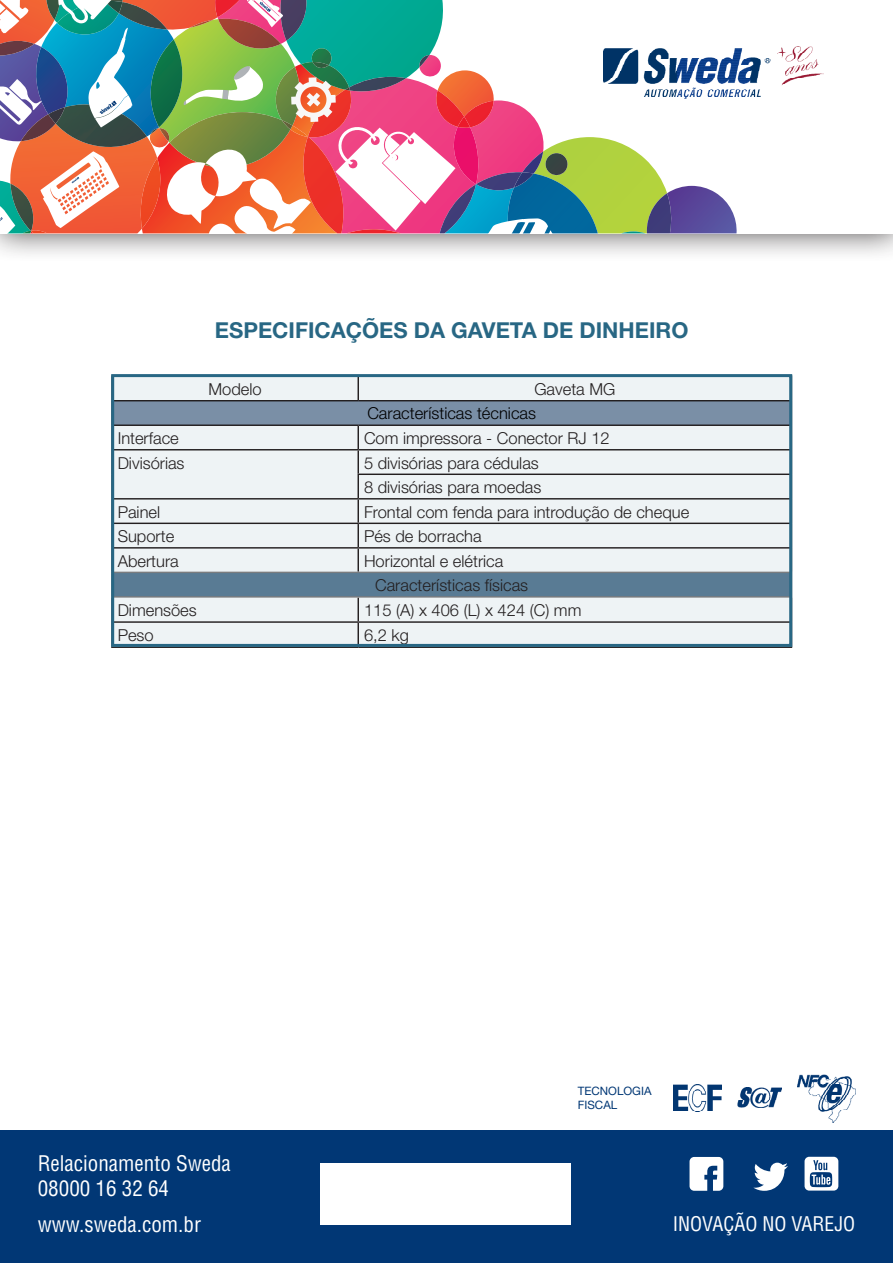
<style>
.page{position:relative;width:893px;height:1263px;background:#fff}
.page>*{position:absolute;margin:0;border:0;box-sizing:border-box;transform-origin:0 0}
.t1{font:700 21.9px "Helvetica Neue";color:#286784}
.t2{font:condensed 21px/35.7px "Helvetica";color:#fff}
.t3{font:condensed 19.65px "Helvetica";color:#fff}
.t4{font:300 16.5px "Helvetica Neue";color:#231f20}
.t5{font:300 16.5px "Helvetica Neue";color:#000}
.t6{font:11.55px/14px "Helvetica Neue";color:#013775}
</style>
<div class="page">
<svg style="left:111px;top:374px;width:682px;height:274px;background:#c7d1d7"></svg>
<div style="left:0;top:1130px;width:893px;height:133px;background:#013775"></div>
<img style="left:673px;top:1085px;width:48px;height:27px">
<img style="left:798px;top:1074px;width:57px;height:48px">
<img style="left:737px;top:1088px;width:45px;height:20px">
<div style="left:321px;top:1163px;width:250px;height:61px;background:#fff"></div>
<svg style="left:689px;top:1157px;width:34px;height:34px"></svg>
<svg style="left:753px;top:1163px;width:35px;height:28px"></svg>
<svg style="left:804px;top:1157px;width:34px;height:33px"></svg>
<div style="left:0;top:0;width:893px;height:263px;background:#231f20;opacity:.75"></div>
<div style="left:0;top:0;width:893px;height:233px;background:#fff"></div>
<svg style="left:0;top:0;width:737px;height:233px"></svg>
<img style="left:604px;top:47px;width:220px;height:51px">
<p class="t1" style="left:215px;top:317px;width:475px">ESPECIFICAÇÕES DA GAVETA DE DINHEIRO</p>
<p class="t4" style="left:208px;top:379px;width:55px">Modelo</p>
<p class="t4" style="left:534px;top:379px;width:82px">Gaveta MG</p>
<p class="t5" style="left:367px;top:403px;width:170px">Características técnicas</p>
<p class="t4" style="left:118px;top:428px;width:63px">Interface</p>
<p class="t4" style="left:364px;top:428px;width:247px">Com impressora - Conector RJ 12</p>
<p class="t4" style="left:118px;top:453px;width:68px">Divisórias</p>
<p class="t4" style="left:364px;top:453px;width:176px">5 divisórias para cédulas</p>
<p class="t4" style="left:364px;top:477px;width:179px">8 divisórias para moedas</p>
<p class="t4" style="left:118px;top:502px;width:44px">Painel</p>
<p class="t4" style="left:364px;top:502px;width:327px">Frontal com fenda para introdução de cheque</p>
<p class="t4" style="left:118px;top:526px;width:58px">Suporte</p>
<p class="t4" style="left:364px;top:526px;width:119px">Pés de borracha</p>
<p class="t4" style="left:118px;top:551px;width:63px">Abertura</p>
<p class="t4" style="left:364px;top:551px;width:141px">Horizontal e elétrica</p>
<p class="t4" style="left:375px;top:575px;width:155px">Características físicas</p>
<p class="t4" style="left:118px;top:600px;width:81px">Dimensões</p>
<p class="t4" style="left:364px;top:600px;width:219px">115 (A) x 406 (L) x 424 (C) mm</p>
<p class="t4" style="left:118px;top:625px;width:38px">Peso</p>
<p class="t4" style="left:364px;top:625px;width:46px">6,2 kg</p>
<p class="t2" style="left:38px;top:1145px;width:195px">Relacionamento Sweda</p>
<p class="t2" style="left:38px;top:1171px;width:165px">08000 16 32 64 www.sweda.com.br</p>
<p class="t6" style="left:578px;top:1084px;width:75px">TECNOLOGIA<br>FISCAL</p>
<p class="t3" style="left:673px;top:1211px;width:184px">INOVAÇÃO NO VAREJO</p>
</div>
